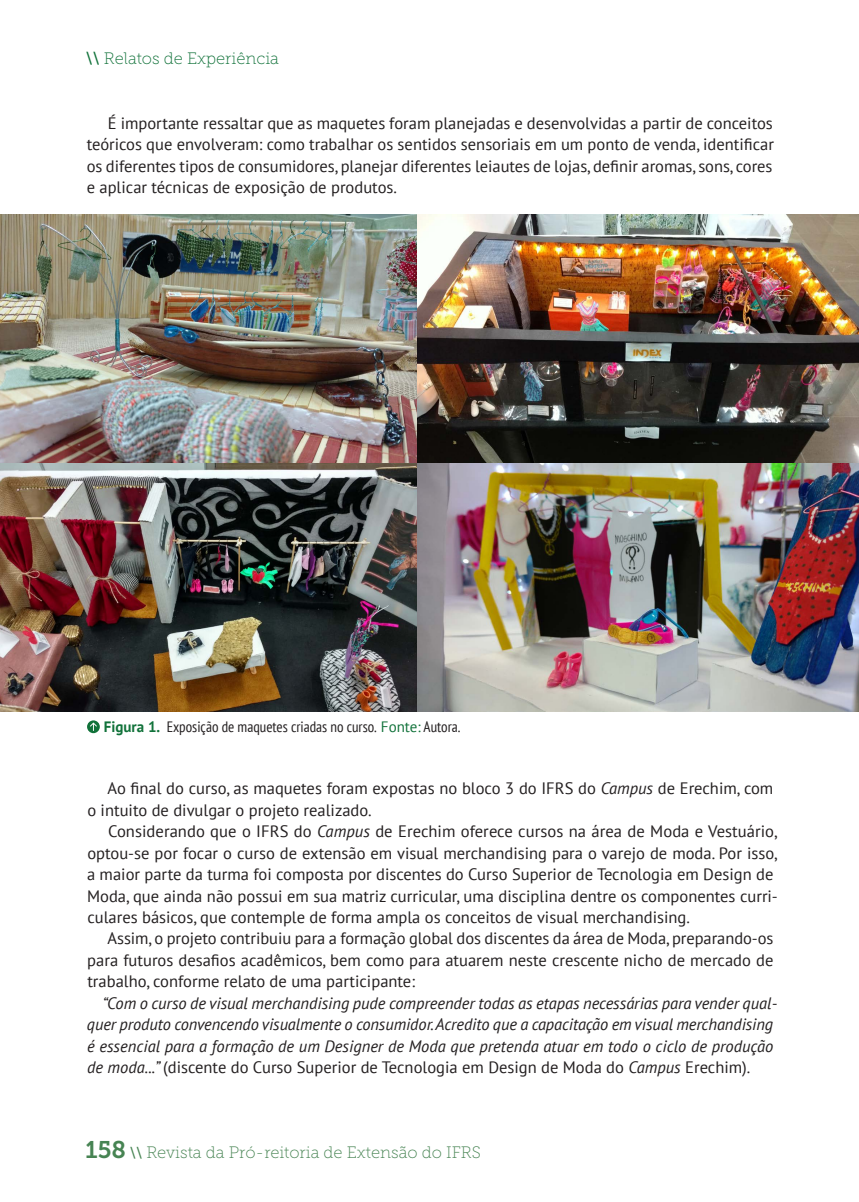
<style>
.page{position:relative;width:859px;height:1202px;background:#fff}
.page>*{position:absolute;margin:0;border:0;box-sizing:border-box;transform-origin:0 0}
.Texto{font:16.5px/21.5px "PT Sans";color:#231f20;text-align:justify}
.Texto-2{font:italic 16.5px/21.5px "PT Sans";color:#231f20}
.t1{font:16.5px "Museo Slab 100";color:#478453}
.t2{font:16.5px "Museo Slab 100";color:#11723a}
.Legenda_fotos{font:condensed 15px "PT Sans";color:#231f20}
.s1{font-family:"Museo Slab 500"}
.s2{font-weight:700;font-stretch:normal;color:#11723a}
.s3{font-stretch:normal;color:#11723a}
.s4{font-style:italic}
.s5{font-style:normal}
.s6{font-family:"Museo Slab 700";font-size:24px}
.s7{font-family:"Museo Slab 500";font-size:15px}
</style>
<div class="page">
<svg style="left:87px;top:720px;width:13px;height:13px"></svg>
<svg style="left:90px;top:722px;width:7px;height:8px"></svg>
<img style="left:0;top:214px;width:858px;height:497px">
<p class="t2" style="left:86px;top:50px;width:194px"><span class="s1">\\</span> Relatos de Experiência</p>
<p class="Texto" style="left:87px;top:112px;width:688px;text-indent:21px">É importante ressaltar que as maquetes foram planejadas e desenvolvidas a partir de conceitos teóricos que envolveram: como trabalhar os sentidos sensoriais em um ponto de venda, identificar os diferentes tipos de consumidores, planejar diferentes leiautes de lojas, definir aromas, sons, cores e aplicar técnicas de exposição de produtos.</p>
<p class="Legenda_fotos" style="left:104px;top:717px;width:358px"><span class="s2">Figura 1.</span> Exposição de maquetes criadas no curso. <span class="s3">Fonte:</span> Autora.</p>
<p class="Texto" style="left:87px;top:777px;width:687px;text-indent:20px">Ao final do curso, as maquetes foram expostas no bloco 3 do IFRS do <span class="s4">Campus</span> de Erechim, com o intuito de divulgar o projeto realizado.</p>
<p class="Texto" style="left:87px;top:820px;width:692px;text-align:left;text-indent:21px">Considerando que o IFRS do <span class="s4">Campus</span> de Erechim oferece cursos na área de Moda e Vestuário, optou-se por focar o curso de extensão em visual merchandising para o varejo de moda. Por isso, a maior parte da turma foi composta por discentes do Curso Superior de Tecnologia em Design de Moda, que ainda não possui em sua matriz curricular, uma disciplina dentre os componentes curri&shy;culares básicos, que contemple de forma ampla os conceitos de visual merchandising.</p>
<p class="Texto" style="left:87px;top:927px;width:687px;text-indent:20px">Assim, o projeto contribuiu para a formação global dos discentes da área de Moda, preparando-os para futuros desafios acadêmicos, bem como para atuarem neste crescente nicho de mercado de trabalho, conforme relato de uma participante:</p>
<p class="Texto-2" style="left:87px;top:991px;width:691px;text-indent:16px">“Com o curso de visual merchandising pude compreender todas as etapas necessárias para vender qual&shy;quer produto convencendo visualmente o consumidor. Acredito que a capacitação em visual merchandising é essencial para a formação de um Designer de Moda que pretenda atuar em todo o ciclo de produção de moda...” <span class="s5">(discente do Curso Superior de Tecnologia em Design de Moda do</span> Campus <span class="s5">Erechim).</span></p>
<p class="t1" style="left:86px;top:1143px;width:397px"><span class="s6">158</span> <span class="s7">\\</span> Revista da Pró-reitoria de Extensão do IFRS</p>
</div>
